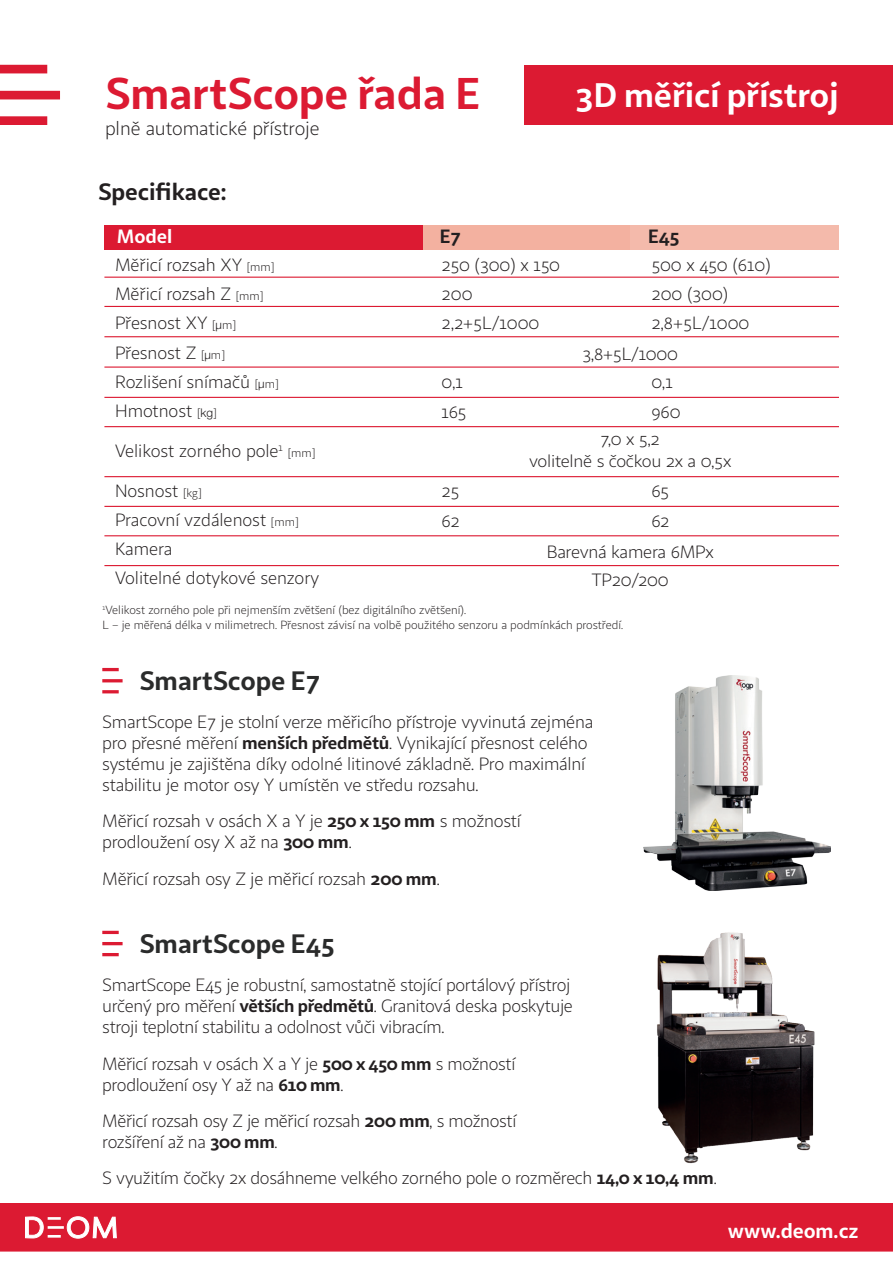
<style>
.page{position:relative;width:893px;height:1263px;background:#fff}
.page>*{position:absolute;margin:0;border:0;box-sizing:border-box;transform-origin:0 0}
.t1{font:700 45px "Sana Sans";letter-spacing:-.01em;color:#dc1a32}
.t2{font:700 34.5px "Sana Sans";letter-spacing:-.005em;color:#fff}
.t3{font:700 27px "Sana Sans";letter-spacing:-.01em;color:#2a2b2b}
.t4{font:700 24px "Sana Sans";letter-spacing:-.01em;color:#231f20}
.t5{font:700 20.85px "Sana Sans";letter-spacing:.005em;color:#fff}
.t6{font:19.5px "Sana Sans";letter-spacing:-.01em;color:#231f20}
.t7{font:700 19.5px "Sana Sans";letter-spacing:-.005em;color:#fff}
.t8{font:700 19.5px "Sana Sans";color:#231f20}
.t9{font:18px/29.2px "Sana Sans";letter-spacing:-.015em;color:#231f20}
.t10{font:17.4px/22.5px "Sana Sans";letter-spacing:-.015em;color:#231f20;text-align:center}
.t11{font:12px/15px "Sana Sans";letter-spacing:-.005em;color:#231f20}
.s1{font-size:12px}
.s2{font-family:"Helvetica Neue LT Pro";font-weight:300;font-size:12px}
.s3{font-weight:700}
</style>
<div class="page">
<div style="left:0;top:1204px;width:893px;height:47px;background:#dc1a32"></div>
<svg style="left:0;top:91px;width:60px;height:8px"></svg>
<svg style="left:0;top:65px;width:47px;height:8px"></svg>
<svg style="left:0;top:117px;width:47px;height:7px"></svg>
<div style="left:524px;top:65px;width:369px;height:59px;background:#dc1a32"></div>
<hr style="left:102px;top:679px;width:21px;height:3px;background:#dc1a32">
<hr style="left:102px;top:668px;width:17px;height:3px;background:#dc1a32">
<hr style="left:102px;top:690px;width:17px;height:3px;background:#dc1a32">
<hr style="left:102px;top:942px;width:21px;height:3px;background:#dc1a32">
<hr style="left:102px;top:931px;width:17px;height:3px;background:#dc1a32">
<hr style="left:102px;top:953px;width:17px;height:3px;background:#dc1a32">
<img style="left:643px;top:675px;width:188px;height:215px">
<img style="left:657px;top:932px;width:158px;height:232px">
<div style="left:422px;top:225px;width:208px;height:25px;background:#f3b1a0"></div>
<div style="left:104px;top:225px;width:319px;height:25px;background:#dc1a32"></div>
<hr style="left:104px;top:277px;width:735px;height:1px;background:#dc1a32">
<hr style="left:104px;top:397px;width:735px;height:1px;background:#dc1a32">
<hr style="left:104px;top:506px;width:735px;height:1px;background:#dc1a32">
<hr style="left:104px;top:535px;width:735px;height:1px;background:#dc1a32">
<hr style="left:104px;top:565px;width:735px;height:1px;background:#dc1a32">
<hr style="left:104px;top:336px;width:735px;height:1px;background:#dc1a32">
<hr style="left:104px;top:306px;width:735px;height:1px;background:#dc1a32">
<hr style="left:104px;top:426px;width:735px;height:1px;background:#dc1a32">
<hr style="left:104px;top:366px;width:735px;height:2px;background:#dc1a32">
<hr style="left:104px;top:476px;width:735px;height:1px;background:#dc1a32">
<div style="left:630px;top:225px;width:209px;height:25px;background:#f4baab"></div>
<h1 class="t1" style="left:105px;top:65px;width:377px">SmartScope řada E</h1>
<p class="t6" style="left:105px;top:116px;width:216px">plně automatické přístroje</p>
<h2 class="t2" style="left:575px;top:73px;width:265px">3D měřicí přístroj</h2>
<h3 class="t4" style="left:98px;top:176px;width:130px">Specifikace:</h3>
<p class="t7" style="left:117px;top:224px;width:57px">Model</p>
<p class="t8" style="left:440px;top:224px;width:23px">E7</p>
<p class="t9" style="left:115px;top:250px;width:165px">Měřicí rozsah XY <span class="s1">[mm]<br></span>Měřicí rozsah Z <span class="s1">[mm]<br></span>Přesnost XY <span class="s1">[</span><span class="s2">µ</span><span class="s1">m]<br></span>Přesnost Z <span class="s1">[</span><span class="s2">µ</span><span class="s1">m]<br></span>Rozlišení snímačů <span class="s1">[</span><span class="s2">µ</span><span class="s1">m]<br></span>Hmotnost <span class="s1">[</span><span class="s2">kg</span><span class="s1">]</span></p>
<p class="t9" style="left:115px;top:436px;width:169px">Velikost zorného pole<sup>1</sup></p>
<p class="t11" style="left:288px;top:445px;width:29px">[mm]</p>
<p class="t9" style="left:115px;top:476px;width:206px">Nosnost <span class="s1">[kg]<br></span>Pracovní vzdálenost <span class="s1">[mm]<br></span>Kamera<br>Volitelné dotykové senzory</p>
<p class="t8" style="left:648px;top:224px;width:33px">E45</p>
<p class="t9" style="left:442px;top:250px;width:120px">250 (300) x 150<br>200<br>2,2+5L/1000</p>
<p class="t9" style="left:651px;top:250px;width:121px">500 x 450 (610)<br>200 (300)<br>2,8+5L/1000</p>
<p class="t9" style="left:582px;top:339px;width:97px">3,8+5L/1000</p>
<p class="t9" style="left:442px;top:367px;width:23px">0,1</p>
<p class="t9" style="left:651px;top:367px;width:23px">0,1</p>
<p class="t9" style="left:442px;top:397px;width:26px">165</p>
<p class="t9" style="left:651px;top:397px;width:31px">960</p>
<p class="t10" style="left:529px;top:428px;width:204px">7,0 x 5,2<br>volitelně s čočkou 2x a 0,5x</p>
<p class="t9" style="left:651px;top:477px;width:19px">65</p>
<p class="t9" style="left:442px;top:477px;width:19px">25</p>
<p class="t9" style="left:442px;top:507px;width:20px">62</p>
<p class="t9" style="left:651px;top:507px;width:20px">62</p>
<p class="t9" style="left:547px;top:539px;width:169px;line-height:27.6px;text-align:center">Barevná kamera 6MPx<br>TP20/200</p>
<p class="t11" style="left:103px;top:603px;width:522px"><sup>1</sup>Velikost zorného pole při nejmenším zvětšení (bez digitálního zvětšení).<br>L – je měřená délka v milimetrech. Přesnost závisí na volbě použitého senzoru a podmínkách prostředí.</p>
<h3 class="t3" style="left:139px;top:663px;width:182px">SmartScope E7</h3>
<p class="t9" style="left:102px;top:712px;width:493px;line-height:21px">SmartScope E7 je stolní verze měřicího přístroje vyvinutá zejména pro přesné měření <span class="s3">menších předmětů</span>. Vynikající přesnost celého systému je zajištěna díky odolné litinové základně. Pro maximální stabilitu je motor osy Y umístěn ve středu rozsahu.</p>
<p class="t9" style="left:102px;top:811px;width:420px;line-height:21px">Měřicí rozsah v osách X a Y je <span class="s3">250 x 150 mm</span> s možností prodloužení osy X až na <span class="s3">300 mm</span>.</p>
<p class="t9" style="left:102px;top:864px;width:339px">Měřicí rozsah osy Z je měřicí rozsah <span class="s3">200 mm</span>.</p>
<h3 class="t3" style="left:139px;top:926px;width:197px">SmartScope E45</h3>
<p class="t9" style="left:102px;top:975px;width:472px;line-height:21px">SmartScope E45 je robustní, samostatně stojící portálový přístroj určený pro měření <span class="s3">větších předmětů</span>. Granitová deska poskytuje stroji teplotní stabilitu a odolnost vůči vibracím.</p>
<p class="t9" style="left:102px;top:1053px;width:415px;line-height:21px">Měřicí rozsah v osách X a Y je <span class="s3">500 x 450 mm</span> s možností prodloužení osy Y až na <span class="s3">610 mm</span>.</p>
<p class="t9" style="left:102px;top:1110px;width:416px;line-height:21px">Měřicí rozsah osy Z je měřicí rozsah <span class="s3">200 mm</span>, s možností rozšíření až na <span class="s3">300 mm</span>.</p>
<p class="t9" style="left:102px;top:1164px;width:616px">S využitím čočky 2x dosáhneme velkého zorného pole o rozměrech <span class="s3">14,0 x 10,4 mm</span>.</p>
<p class="t5" style="left:728px;top:1217px;width:132px">www.deom.cz</p>
</div>
